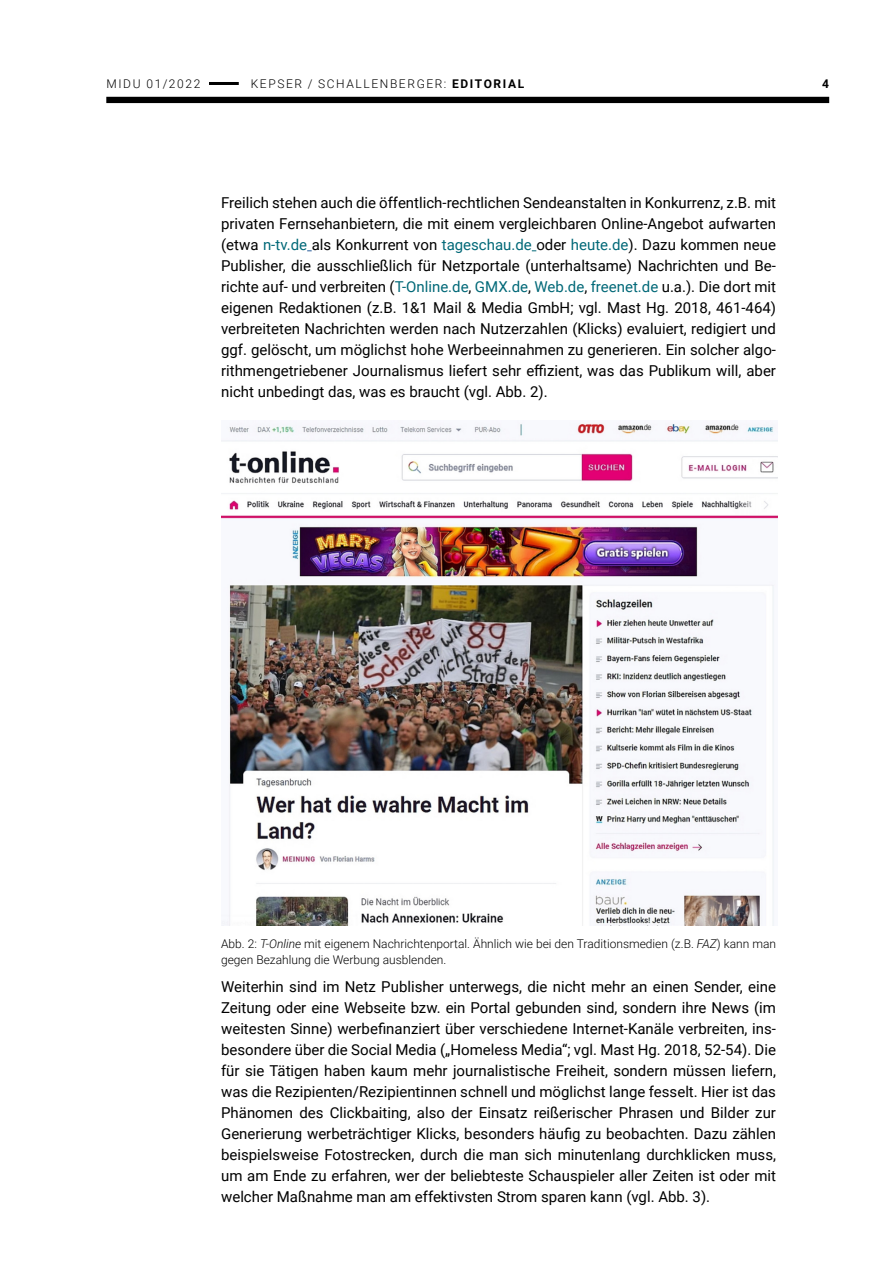
<style>
.page{position:relative;width:893px;height:1263px;background:#fff}
.page>*{position:absolute;margin:0;border:0;box-sizing:border-box;transform-origin:0 0}
.t1{font:15px/21px "Roboto";color:#000;text-align:justify}
.t2{font:300 12px/16.5px "Roboto";color:#000}
.t3{font:300 12px "Roboto";letter-spacing:.135em;color:#000}
.t4{font:700 12px "Roboto";color:#000}
.s1{font-weight:700}
.s2{color:#016877}
.s3{font-style:italic}
</style>
<div class="page">
<hr style="left:209px;top:82px;width:30px;height:3px;background:#000">
<div style="left:106px;top:97px;width:723px;height:6px;background:#000"></div>
<img style="left:222px;top:422px;width:555px;height:503px">
<p class="t3" style="left:107px;top:75px;width:95px">MIDU 01/2022</p>
<p class="t3" style="left:251px;top:75px;width:275px">KEPSER / SCHALLENBERGER: <span class="s1">EDITORIAL</span></p>
<p class="t4" style="left:822px;top:75px;width:8px">4</p>
<p class="t1" style="left:221px;top:191px;width:556px">Freilich stehen auch die öffentlich-rechtlichen Sendeanstalten in Konkurrenz, z.B. mit privaten Fernsehanbietern, die mit einem vergleichbaren Online-Angebot aufwarten (etwa <span class="s2">n-tv.de</span> als Konkurrent von <span class="s2">tageschau.de</span> oder <span class="s2">heute.de</span>). Dazu kommen neue Publisher, die ausschließlich für Netzportale (unterhaltsame) Nachrichten und Be&shy;richte auf- und verbreiten (<span class="s2">T-Online.de</span>, <span class="s2">GMX.de</span>, <span class="s2">Web.de</span>, <span class="s2">freenet.de</span> u.a.). Die dort mit eigenen Redaktionen (z.B. 1&amp;1 Mail &amp; Media GmbH; vgl. Mast Hg. 2018, 461-464) verbreiteten Nachrichten werden nach Nutzerzahlen (Klicks) evaluiert, redigiert und ggf. gelöscht, um möglichst hohe Werbeeinnahmen zu generieren. Ein solcher algo&shy;rithmengetriebener Journalismus liefert sehr effizient, was das Publikum will, aber nicht unbedingt das, was es braucht (vgl. Abb. 2).</p>
<p class="t2" style="left:221px;top:935px;width:556px">Abb. 2: <span class="s3">T-Online</span> mit eigenem Nachrichtenportal. Ähnlich wie bei den Traditionsmedien (z.B. <span class="s3">FAZ</span>) kann man gegen Bezahlung die Werbung ausblenden.</p>
<p class="t1" style="left:221px;top:975px;width:556px">Weiterhin sind im Netz Publisher unterwegs, die nicht mehr an einen Sender, eine Zeitung oder eine Webseite bzw. ein Portal gebunden sind, sondern ihre News (im weitesten Sinne) werbefinanziert über verschiedene Internet-Kanäle verbreiten, ins&shy;besondere über die Social Media („Homeless Media“; vgl. Mast Hg. 2018, 52-54). Die für sie Tätigen haben kaum mehr journalistische Freiheit, sondern müssen liefern, was die Rezipienten/Rezipientinnen schnell und möglichst lange fesselt. Hier ist das Phänomen des Clickbaiting, also der Einsatz reißerischer Phrasen und Bilder zur Generierung werbeträchtiger Klicks, besonders häufig zu beobachten. Dazu zählen beispielsweise Fotostrecken, durch die man sich minutenlang durchklicken muss, um am Ende zu erfahren, wer der beliebteste Schauspieler aller Zeiten ist oder mit welcher Maßnahme man am effektivsten Strom sparen kann (vgl. Abb. 3).</p>
</div>
